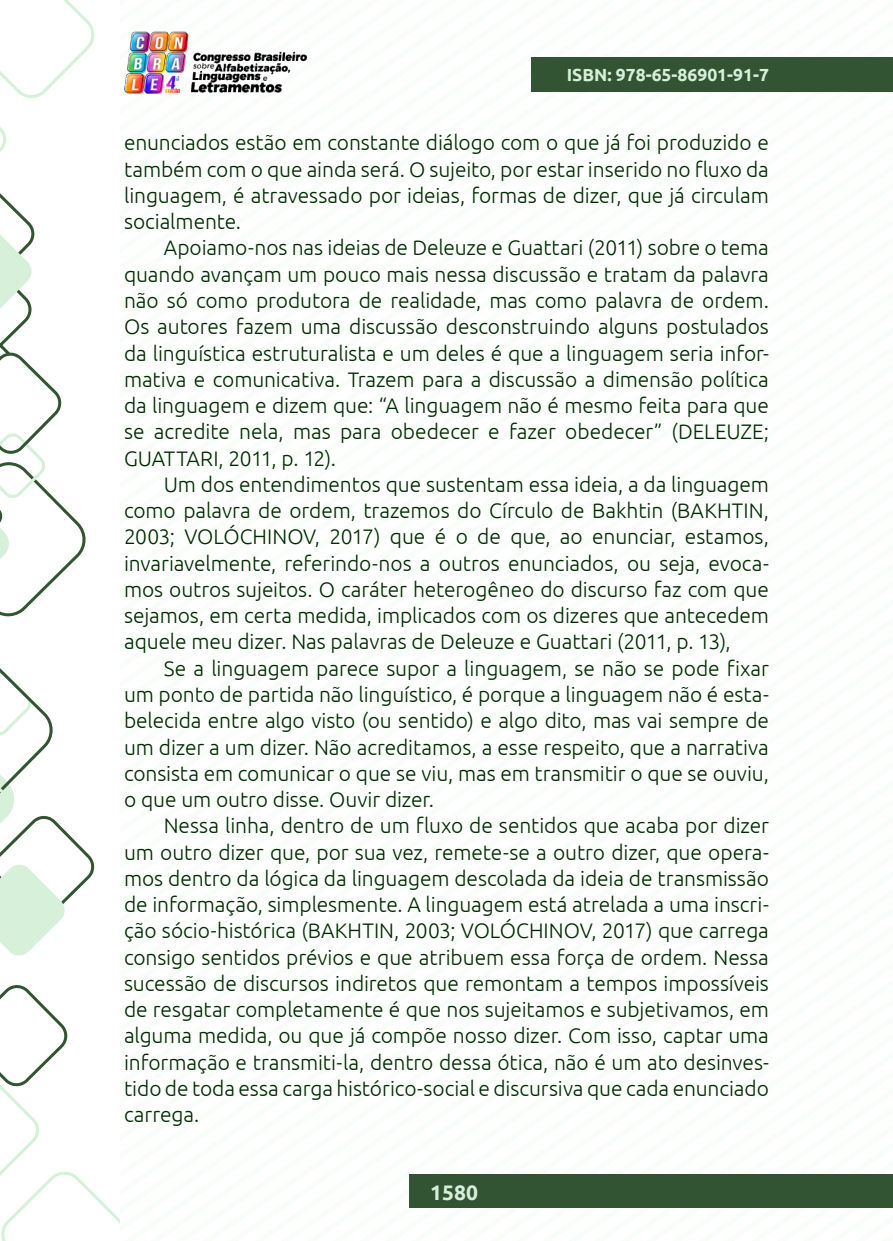
<style>
.page{position:relative;width:893px;height:1241px;background:#fff}
.page>*{position:absolute;margin:0;border:0;box-sizing:border-box;transform-origin:0 0}
._8_CORPO{font:300 21px/26.2px "Ubuntu";letter-spacing:-.005em;color:#002b00;text-align:justify}
.t1{font:700 21px "Ubuntu";color:#d6efda}
.t2{font:700 17.5px "Ubuntu";color:#d6efda}
</style>
<div class="page">
<img style="left:124px;top:31px;width:182px;height:62px">
<div style="left:532px;top:57px;width:361px;height:35px;background:#335433"></div>
<div style="left:410px;top:1174px;width:483px;height:33px;background:#335433"></div>
<svg style="left:0;top:985px;width:119px;height:255px"></svg>
<svg style="left:0;top:0;width:94px;height:616px"></svg>
<svg style="left:0;top:668px;width:94px;height:288px"></svg>
<p class="t2" style="left:567px;top:64px;width:204px">ISBN: 978-65-86901-91-7</p>
<p class="_8_CORPO" style="left:124px;top:129px;width:646px">enunciados estão em constante diálogo com o que já foi produzido e também com o que ainda será. O sujeito, por estar inserido no fluxo da linguagem, é atravessado por ideias, formas de dizer, que já circulam socialmente.</p>
<p class="_8_CORPO" style="left:124px;top:234px;width:646px;text-indent:40px">Apoiamo-nos nas ideias de Deleuze e Guattari (2011) sobre o tema quando avançam um pouco mais nessa discussão e tratam da palavra não só como produtora de realidade, mas como palavra de ordem.<br>Os autores fazem uma discussão desconstruindo alguns postulados da linguística estruturalista e um deles é que a linguagem seria infor&shy;mativa e comunicativa. Trazem para a discussão a dimensão política da linguagem e dizem que: “A linguagem não é mesmo feita para que se acredite nela, mas para obedecer e fazer obedecer” (DELEUZE; GUATTARI, 2011, p. 12).</p>
<p class="_8_CORPO" style="left:124px;top:470px;width:646px;text-indent:40px">Um dos entendimentos que sustentam essa ideia, a da linguagem como palavra de ordem, trazemos do Círculo de Bakhtin (BAKHTIN, 2003; VOLÓCHINOV, 2017) que é o de que, ao enunciar, estamos, invariavelmente, referindo-nos a outros enunciados, ou seja, evoca&shy;mos outros sujeitos. O caráter heterogêneo do discurso faz com que sejamos, em certa medida, implicados com os dizeres que antecedem aquele meu dizer. Nas palavras de Deleuze e Guattari (2011, p. 13),</p>
<p class="_8_CORPO" style="left:124px;top:654px;width:646px;text-indent:40px">Se a linguagem parece supor a linguagem, se não se pode fixar um ponto de partida não linguístico, é porque a linguagem não é esta&shy;belecida entre algo visto (ou sentido) e algo dito, mas vai sempre de um dizer a um dizer. Não acreditamos, a esse respeito, que a narrativa consista em comunicar o que se viu, mas em transmitir o que se ouviu, o que um outro disse. Ouvir dizer.</p>
<p class="_8_CORPO" style="left:124px;top:812px;width:646px;text-indent:40px">Nessa linha, dentro de um fluxo de sentidos que acaba por dizer um outro dizer que, por sua vez, remete-se a outro dizer, que opera&shy;mos dentro da lógica da linguagem descolada da ideia de transmissão de informação, simplesmente. A linguagem está atrelada a uma inscri&shy;ção sócio-histórica (BAKHTIN, 2003; VOLÓCHINOV, 2017) que carrega consigo sentidos prévios e que atribuem essa força de ordem. Nessa sucessão de discursos indiretos que remontam a tempos impossíveis de resgatar completamente é que nos sujeitamos e subjetivamos, em alguma medida, ou que já compõe nosso dizer. Com isso, captar uma informação e transmiti-la, dentro dessa ótica, não é um ato desinves&shy;tido de toda essa carga histórico-social e discursiva que cada enunciado carrega.</p>
<p class="t1" style="left:430px;top:1178px;width:49px">1580</p>
</div>
